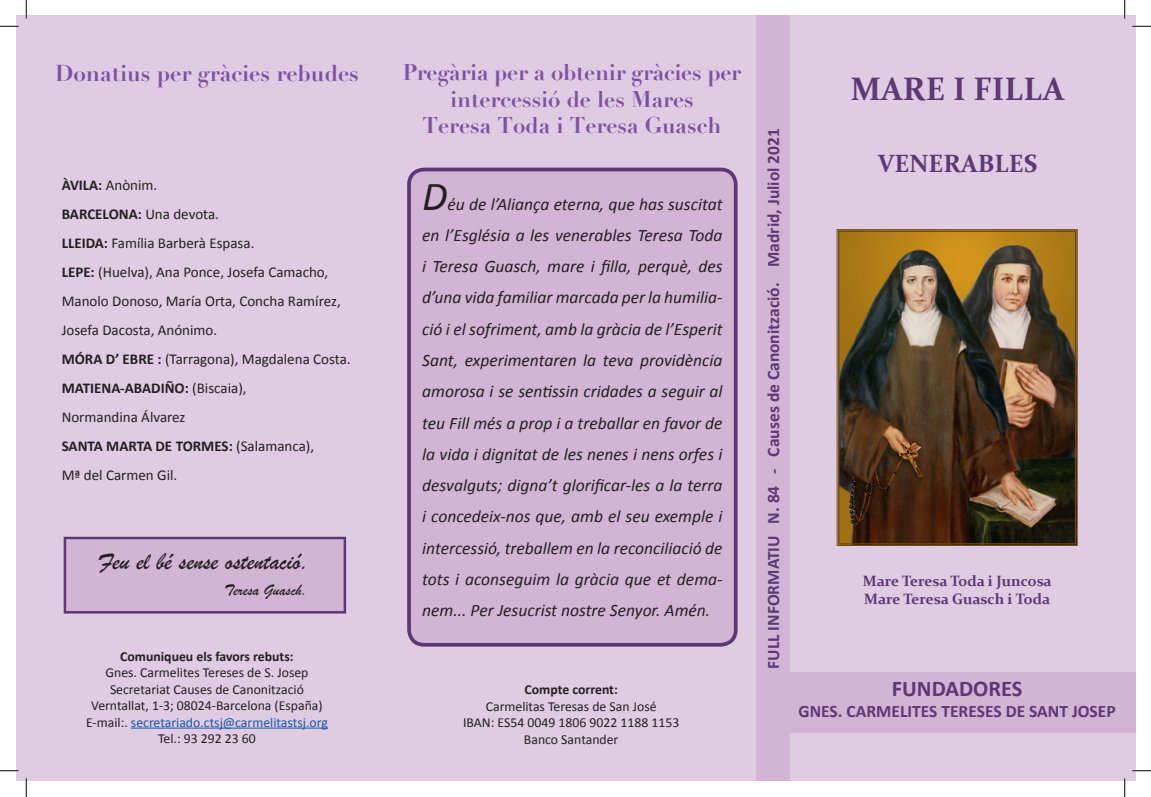
<style>
.page{position:relative;width:1151px;height:797px;background:#fff}
.page>*{position:absolute;margin:0;border:0;box-sizing:border-box;transform-origin:0 0}
.t1{font:italic 41.25px "Calibri";color:#231f20}
.t2{font:700 32.5px "Constantia";color:#5c3874}
.t3{font:25px "Brush Script";color:#231f20}
.t4{font:700 25px "Constantia";color:#5c3874}
.t5{font:700 22.5px "Didot";color:#7c51a1}
.t6{font:700 22.5px "Calibri";color:#5c3874}
.t7{font:700 22.25px/26.8px "Didot";color:#7c51a1;text-align:center}
.t8{font:italic 17.5px/31.2px "Calibri";color:#231f20;text-align:justify}
.t9{font:700 17.5px "Calibri";color:#5c3874}
.t10{font:16.25px "Brush Script";color:#231f20}
.t11{font:15px/29px "Calibri";color:#231f20}
.t12{font:700 15px "Calibri";color:#231f20}
.t13{font:700 15px "Constantia";color:#5c3874}
.t14{font:13.75px "Calibri";color:#231f20}
.t15{font:13.75px "Calibri";color:#1855a5}
.t16{font:700 13.75px "Calibri";color:#231f20}
.s1{font-weight:700}
.s2{font-weight:400}
.s3{color:#231f20}
</style>
<div class="page">
<div style="left:16px;top:16px;width:1119px;height:765px;background:#dfcce3"></div>
<div style="left:756px;top:16px;width:34px;height:765px;background:#d2b5d5"></div>
<div style="left:409px;top:169px;width:327px;height:475px;background:#d2b5d5;border-radius:15px"></div>
<div style="left:407px;top:168px;width:331px;height:478px;border:4px solid #5c3874;border-radius:15px"></div>
<hr style="left:131px;top:727px;width:197px;height:1px;background:#1855a5">
<div style="left:767px;top:672px;width:368px;height:60px;background:#d2b5d5"></div>
<img style="left:837px;top:229px;width:241px;height:317px">
<div style="left:838px;top:231px;width:238px;height:313px;border:1px solid #6c4815"></div>
<div style="left:64px;top:536px;width:282px;height:77px;background:#d2b5d5;border:2px solid #5c3874"></div>
<svg style="left:0;top:25px;width:19px;height:2px"></svg>
<svg style="left:1132px;top:25px;width:19px;height:2px"></svg>
<svg style="left:0;top:770px;width:19px;height:1px"></svg>
<svg style="left:1132px;top:770px;width:19px;height:1px"></svg>
<svg style="left:25px;top:0;width:2px;height:19px"></svg>
<svg style="left:25px;top:778px;width:2px;height:19px"></svg>
<svg style="left:1124px;top:0;width:1px;height:19px"></svg>
<svg style="left:1124px;top:778px;width:1px;height:19px"></svg>
<p class="t5" style="left:55px;top:58px;width:305px">Donatius per gràcies rebudes</p>
<p class="t7" style="left:403px;top:59px;width:340px">Pregària per a obtenir gràcies per intercessió de les Mares</p>
<p class="t7" style="left:422px;top:112px;width:300px">Teresa Toda i Teresa Guasch</p>
<p class="t11" style="left:62px;top:170px;width:97px"><span class="s1">ÀVILA:</span> Anònim.</p>
<p class="t12" style="left:62px;top:204px;width:159px">BARCELONA: <span class="s2">Una devota.</span></p>
<p class="t11" style="left:62px;top:229px;width:194px"><span class="s1">LLEIDA:</span> Família Barberà Espasa.</p>
<p class="t11" style="left:62px;top:258px;width:281px"><span class="s1">LEPE:</span> (Huelva), Ana Ponce, Josefa Camacho,<br>Manolo Donoso, María Orta, Concha Ramírez,<br>Josefa Dacosta, Anónimo.</p>
<p class="t11" style="left:62px;top:345px;width:290px"><span class="s1">MÓRA D’ EBRE :</span> (Tarragona), Magdalena Costa.</p>
<p class="t12" style="left:62px;top:379px;width:186px">MATIENA-ABADIÑO: <span class="s2">(Biscaia),</span></p>
<p class="t11" style="left:62px;top:403px;width:125px">Normandina Álvarez</p>
<p class="t12" style="left:62px;top:437px;width:254px">SANTA MARTA DE TORMES: <span class="s2">(Salamanca),</span></p>
<p class="t11" style="left:62px;top:461px;width:117px">Mª del Carmen Gil.</p>
<p class="t3" style="left:99px;top:545px;width:212px">Feu el bé sense ostentació.</p>
<p class="t10" style="left:225px;top:579px;width:84px">Teresa Guasch.</p>
<p class="t16" style="left:120px;top:647px;width:175px">Comuniqueu els favors rebuts:</p>
<p class="t14" style="left:105px;top:663px;width:204px">Gnes. Carmelites Tereses de S. Josep</p>
<p class="t14" style="left:110px;top:680px;width:195px">Secretariat Causes de Canonització</p>
<p class="t14" style="left:91px;top:696px;width:233px">Verntallat, 1-3; 08024-Barcelona (España)</p>
<p class="t15" style="left:86px;top:713px;width:243px"><span class="s3">E-mail:.</span> secretariado.ctsj@carmelitastsj.org</p>
<p class="t14" style="left:158px;top:729px;width:99px">Tel.: 93 292 23 60</p>
<p class="t1" style="left:422px;top:168px;width:27px">D</p>
<p class="t8" style="left:422px;top:187px;width:302px;text-indent:25px">éu de l’Aliança eterna, que has suscitat en l’Església a les venerables Teresa Toda i Teresa Guasch, mare i filla, perquè, des d’una vida familiar marcada per la humilia&shy;ció i el sofriment, amb la gràcia de l’Esperit Sant, experimentaren la teva providència amorosa i se sentissin cridades a seguir al teu Fill més a prop i a treballar en favor de la vida i dignitat de les nenes i nens orfes i desvalguts; digna’t glorificar-les a la terra i concedeix-nos que, amb el seu exemple i intercessió, treballem en la reconciliació de tots i aconseguim la gràcia que et dema&shy;nem... Per Jesucrist nostre Senyor. Amén.</p>
<p class="t16" style="left:525px;top:680px;width:95px">Compte corrent:</p>
<p class="t14" style="left:486px;top:697px;width:172px">Carmelitas Teresas de San José</p>
<p class="t14" style="left:463px;top:714px;width:218px">IBAN: ES54 0049 1806 9022 1188 1153</p>
<p class="t14" style="left:524px;top:730px;width:96px">Banco Santander</p>
<p class="t9" style="left:762px;top:668px;width:542px;rotate:-90deg">FULL INFORMATIU N. 84 - Causes de Canonització. Madrid, Juliol 2021</p>
<p class="t2" style="left:851px;top:67px;width:215px">MARE I FILLA</p>
<p class="t4" style="left:878px;top:146px;width:161px">VENERABLES</p>
<p class="t13" style="left:863px;top:570px;width:190px">Mare Teresa Toda i Juncosa</p>
<p class="t13" style="left:864px;top:588px;width:187px">Mare Teresa Guasch i Toda</p>
<p class="t6" style="left:892px;top:674px;width:132px">FUNDADORES</p>
<p class="t9" style="left:799px;top:700px;width:319px">GNES. CARMELITES TERESES DE SANT JOSEP</p>
</div>
